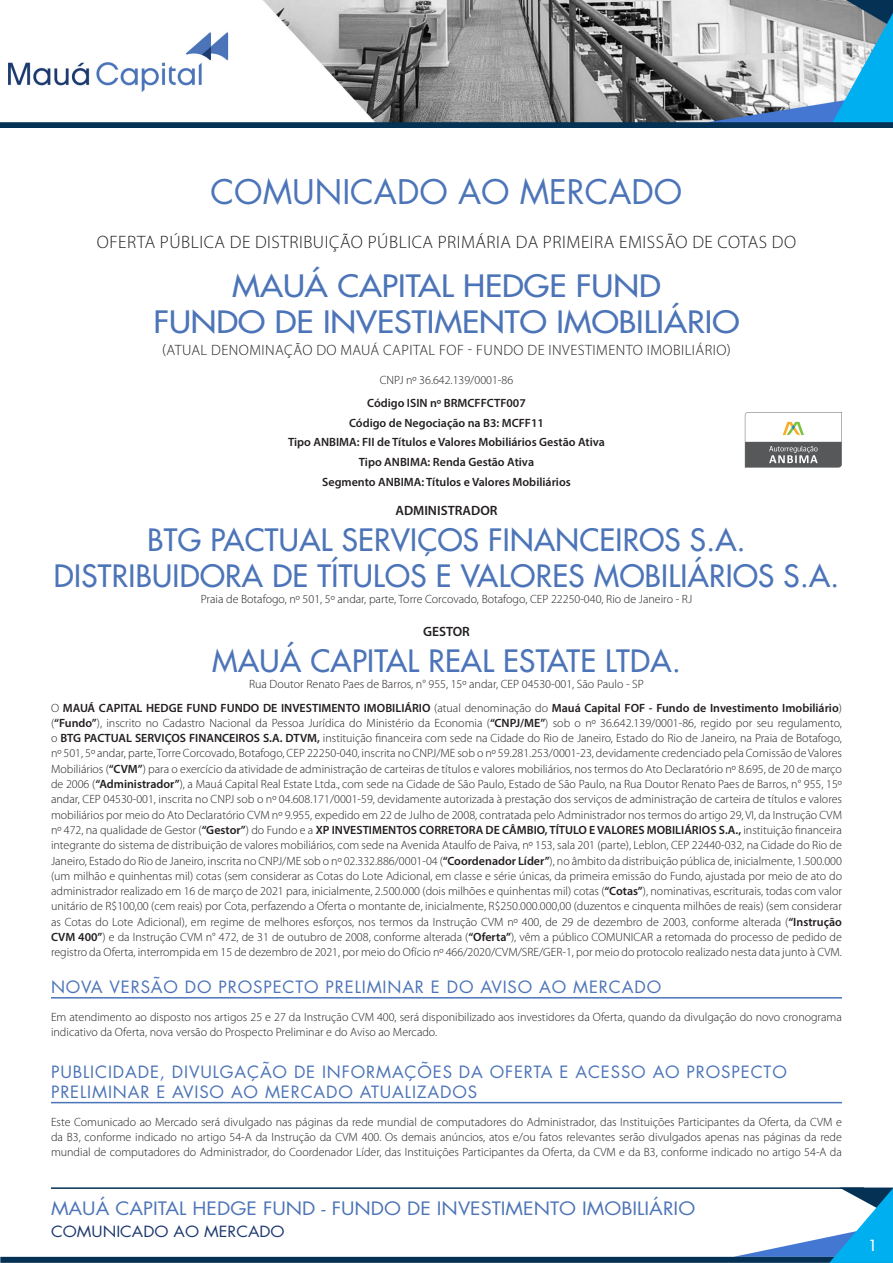
<style>
.page{position:relative;width:893px;height:1263px;background:#fff}
.page>*{position:absolute;margin:0;border:0;box-sizing:border-box;transform-origin:0 0}
.t1{font:33px "Futura";color:#4c74b8}
.t2{font:30px/36.3px "Futura";letter-spacing:.01em;color:#4c74b8;text-align:center}
.t3{font:30px/36.3px "Futura";letter-spacing:.01em;color:#4c74b8;text-align:center;scale:1.09 1}
.t4{font:300 18px "Myriad Pro";letter-spacing:.03em;color:#231f20}
.t5{font:18px "Futura";color:#4d74b7;scale:1.09 1}
.t6{font:16.5px/20.1px "Futura";letter-spacing:.05em;color:#4c74b8}
.t7{font:300 15px "Myriad Pro";letter-spacing:.03em;color:#231f20}
.t8{font:15px "Futura";color:#1f3a71;scale:1.09 1}
.t9{font:15px "Futura";color:#fff;scale:1.09 1}
.t10{font:600 13.5px "Myriad Pro";color:#231f20}
.t11{font:300 12px/15.3px "Myriad Pro";color:#231f20;text-align:justify}
.t12{font:600 12px "Myriad Pro";color:#231f20}
.s1{font-weight:600}
</style>
<div class="page">
<img style="left:0;top:0;width:893px;height:127px">
<div style="left:0;top:1257px;width:893px;height:6px;background:#043154"></div>
<svg style="left:733px;top:1187px;width:160px;height:76px"></svg>
<hr style="left:51px;top:1187px;width:813px;height:2px;background:#043154">
<hr style="left:51px;top:997px;width:791px;height:1px;background:#4c74b8">
<hr style="left:51px;top:1102px;width:791px;height:1px;background:#4c74b8">
<svg style="left:745px;top:412px;width:97px;height:55px"></svg>
<p class="t1" style="left:211px;top:170px;width:473px">COMUNICADO AO MERCADO</p>
<p class="t4" style="left:97px;top:232px;width:701px">OFERTA PÚBLICA DE DISTRIBUIÇÃO PÚBLICA PRIMÁRIA DA PRIMEIRA EMISSÃO DE COTAS DO</p>
<p class="t3" style="left:153px;top:267px;width:539px">MAUÁ CAPITAL HEDGE FUND<br>FUNDO DE INVESTIMENTO IMOBILIÁRIO</p>
<p class="t7" style="left:162px;top:342px;width:570px">(ATUAL DENOMINAÇÃO DO MAUÁ CAPITAL FOF - FUNDO DE INVESTIMENTO IMOBILIÁRIO)</p>
<p class="t11" style="left:380px;top:372px;width:135px">CNPJ nº 36.642.139/0001-86</p>
<p class="t12" style="left:367px;top:396px;width:160px">Código ISIN nº BRMCFFCTF007</p>
<p class="t12" style="left:349px;top:415px;width:196px">Código de Negociação na B3: MCFF11</p>
<p class="t12" style="left:288px;top:435px;width:318px">Tipo ANBIMA: FII de Títulos e Valores Mobiliários Gestão Ativa</p>
<p class="t12" style="left:359px;top:454px;width:177px">Tipo ANBIMA: Renda Gestão Ativa</p>
<p class="t12" style="left:322px;top:474px;width:250px">Segmento ANBIMA: Títulos e Valores Mobiliários</p>
<p class="t10" style="left:395px;top:502px;width:104px">ADMINISTRADOR</p>
<p class="t2" style="left:54px;top:522px;width:787px">BTG PACTUAL SERVIÇOS FINANCEIROS S.A.<br>DISTRIBUIDORA DE TÍTULOS E VALORES MOBILIÁRIOS S.A.</p>
<p class="t11" style="left:201px;top:591px;width:493px">Praia de Botafogo, nº 501, 5º andar, parte, Torre Corcovado, Botafogo, CEP 22250-040, Rio de Janeiro - RJ</p>
<p class="t10" style="left:423px;top:623px;width:48px">GESTOR</p>
<p class="t2" style="left:212px;top:643px;width:470px">MAUÁ CAPITAL REAL ESTATE LTDA.</p>
<p class="t11" style="left:249px;top:676px;width:396px">Rua Doutor Renato Paes de Barros, n° 955, 15º andar, CEP 04530-001, São Paulo - SP</p>
<p class="t11" style="left:51px;top:700px;width:792px">O <span class="s1">MAUÁ CAPITAL HEDGE FUND FUNDO DE INVESTIMENTO IMOBILIÁRIO</span> (atual denominação do <span class="s1">Mauá Capital FOF - Fundo de Investimento Imobiliário</span>) (<span class="s1">“Fundo”</span>), inscrito no Cadastro Nacional da Pessoa Jurídica do Ministério da Economia (<span class="s1">“CNPJ/ME”</span>) sob o nº 36.642.139/0001-86, regido por seu regulamento, o <span class="s1">BTG PACTUAL SERVIÇOS FINANCEIROS S.A. DTVM,</span> instituição financeira com sede na Cidade do Rio de Janeiro, Estado do Rio de Janeiro, na Praia de Botafogo, nº 501, 5º andar, parte, Torre Corcovado, Botafogo, CEP 22250-040, inscrita no CNPJ/ME sob o nº 59.281.253/0001-23, devidamente credenciado pela Comissão de Valores Mobiliários (<span class="s1">“CVM”</span>) para o exercício da atividade de administração de carteiras de títulos e valores mobiliários, nos termos do Ato Declaratório nº 8.695, de 20 de março de 2006 (<span class="s1">“Administrador”</span>), a Mauá Capital Real Estate Ltda., com sede na Cidade de São Paulo, Estado de São Paulo, na Rua Doutor Renato Paes de Barros, n° 955, 15º andar, CEP 04530-001, inscrita no CNPJ sob o nº 04.608.171/0001-59, devidamente autorizada à prestação dos serviços de administração de carteira de títulos e valores mobiliários por meio do Ato Declaratório CVM nº 9.955, expedido em 22 de Julho de 2008, contratada pelo Administrador nos termos do artigo 29, VI, da Instrução CVM nº 472, na qualidade de Gestor (<span class="s1">“Gestor”</span>) do Fundo e a <span class="s1">XP INVESTIMENTOS CORRETORA DE CÂMBIO, TÍTULO E VALORES MOBILIÁRIOS S.A.,</span> instituição financeira integrante do sistema de distribuição de valores mobiliários, com sede na Avenida Ataulfo de Paiva, nº 153, sala 201 (parte), Leblon, CEP 22440-032, na Cidade do Rio de Janeiro, Estado do Rio de Janeiro, inscrita no CNPJ/ME sob o nº 02.332.886/0001-04 (<span class="s1">“Coordenador Líder”</span>), no âmbito da distribuição pública de, inicialmente, 1.500.000 (um milhão e quinhentas mil) cotas (sem considerar as Cotas do Lote Adicional, em classe e série únicas, da primeira emissão do Fundo, ajustada por meio de ato do administrador realizado em 16 de março de 2021 para, inicialmente, 2.500.000 (dois milhões e quinhentas mil) cotas (<span class="s1">“Cotas”</span>), nominativas, escriturais, todas com valor unitário de R$100,00 (cem reais) por Cota, perfazendo a Oferta o montante de, inicialmente, R$250.000.000,00 (duzentos e cinquenta milhões de reais) (sem considerar as Cotas do Lote Adicional), em regime de melhores esforços, nos termos da Instrução CVM nº 400, de 29 de dezembro de 2003, conforme alterada (<span class="s1">“Instrução CVM 400”</span>) e da Instrução CVM n° 472, de 31 de outubro de 2008, conforme alterada (<span class="s1">“Oferta”</span>), vêm a público COMUNICAR a retomada do processo de pedido de registro da Oferta, interrompida em 15 de dezembro de 2021, por meio do Ofício nº 466/2020/CVM/SRE/GER-1, por meio do protocolo realizado nesta data junto à CVM.</p>
<p class="t6" style="left:51px;top:976px;width:612px">NOVA VERSÃO DO PROSPECTO PRELIMINAR E DO AVISO AO MERCADO</p>
<p class="t11" style="left:51px;top:1009px;width:792px">Em atendimento ao disposto nos artigos 25 e 27 da Instrução CVM 400, será disponibilizado aos investidores da Oferta, quando da divulgação do novo cronograma indicativo da Oferta, nova versão do Prospecto Preliminar e do Aviso ao Mercado.</p>
<p class="t6" style="left:51px;top:1061px;width:737px">PUBLICIDADE, DIVULGAÇÃO DE INFORMAÇÕES DA OFERTA E ACESSO AO PROSPECTO<br>PRELIMINAR E AVISO AO MERCADO ATUALIZADOS</p>
<p class="t11" style="left:51px;top:1114px;width:792px">Este Comunicado ao Mercado será divulgado nas páginas da rede mundial de computadores do Administrador, das Instituições Participantes da Oferta, da CVM e da B3, conforme indicado no artigo 54-A da Instrução da CVM 400. Os demais anúncios, atos e/ou fatos relevantes serão divulgados apenas nas páginas da rede mundial de computadores do Administrador, do Coordenador Líder, das Instituições Participantes da Oferta, da CVM e da B3, conforme indicado no artigo 54-A da</p>
<h3 class="t5" style="left:51px;top:1196px;width:592px">MAUÁ CAPITAL HEDGE FUND - FUNDO DE INVESTIMENTO IMOBILIÁRIO</h3>
<p class="t8" style="left:51px;top:1221px;width:216px">COMUNICADO AO MERCADO</p>
<p class="t9" style="left:868px;top:1236px;width:10px">1</p>
</div>
